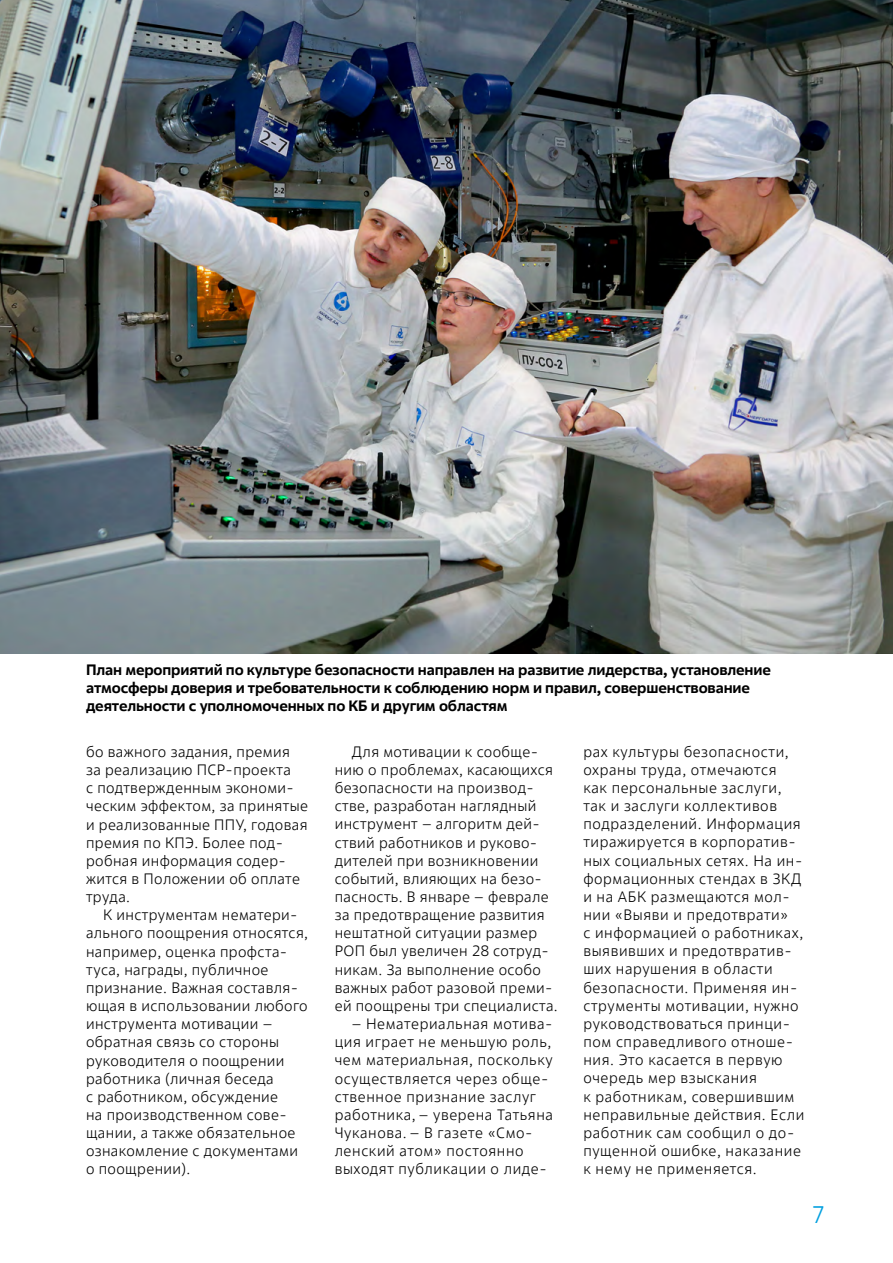
<style>
.page{position:relative;width:893px;height:1263px;background:#fff}
.page>*{position:absolute;margin:0;border:0;box-sizing:border-box;transform-origin:0 0}
.t1{font:300 24px "Rosatom";color:#009fdf}
.t2{font:300 15px/18.1px "Rosatom";letter-spacing:.025em;color:#000}
.t3{font:700 15px/18px "Rosatom";letter-spacing:-.01em;color:#000}
</style>
<div class="page">
<img style="left:0;top:0;width:893px;height:653px">
<p class="t3" style="left:86px;top:660px;width:686px">План мероприятий по культуре безопасности направлен на развитие лидерства, установление атмосферы доверия и требовательности к соблюдению норм и правил, совершенствование деятельности с уполномоченных по КБ и другим областям</p>
<p class="t2" style="left:86px;top:743px;width:223px">бо важного задания, премия за реализацию ПСР-проекта<br>с подтвержденным экономи&shy;ческим эффектом, за принятые и реализованные ППУ, годовая премия по КПЭ. Более под&shy;робная информация содер&shy;жится в Положении об оплате труда.</p>
<p class="t2" style="left:86px;top:906px;width:224px;text-indent:17px">К инструментам нематери&shy;ального поощрения относятся, например, оценка профста&shy;туса, награды, публичное признание. Важная составля&shy;ющая в использовании любого инструмента мотивации – обратная связь со стороны руководителя о поощрении работника (личная беседа<br>с работником, обсуждение<br>на производственном сове&shy;щании, а также обязательное ознакомление с документами о поощрении).</p>
<p class="t2" style="left:583px;top:742px;width:223px">рах культуры безопасности, охраны труда, отмечаются<br>как персональные заслуги, так и заслуги коллективов подразделений. Информация тиражируется в корпоратив&shy;ных социальных сетях. На ин&shy;формационных стендах в ЗКД и на АБК размещаются мол&shy;нии «Выяви и предотврати»<br>с информацией о работниках, выявивших и предотвратив&shy;ших нарушения в области безопасности. Применяя ин&shy;струменты мотивации, нужно руководствоваться принци&shy;пом справедливого отноше&shy;ния. Это касается в первую очередь мер взыскания<br>к работникам, совершившим неправильные действия. Если работник сам сообщил о до&shy;пущенной ошибке, наказание к нему не применяется.</p>
<p class="t2" style="left:335px;top:743px;width:225px;text-indent:17px">Для мотивации к сообще&shy;нию о проблемах, касающихся безопасности на производ&shy;стве, разработан наглядный инструмент – алгоритм дей&shy;ствий работников и руково&shy;дителей при возникновении событий, влияющих на безо&shy;пасность. В январе – феврале за предотвращение развития нештатной ситуации размер<br>РОП был увеличен 28 сотруд&shy;никам. За выполнение особо важных работ разовой преми&shy;ей поощрены три специалиста.</p>
<p class="t2" style="left:335px;top:1015px;width:220px;text-indent:17px">– Нематериальная мотива&shy;ция играет не меньшую роль, чем материальная, поскольку осуществляется через обще&shy;ственное признание заслуг работника, – уверена Татьяна<br>Чуканова. – В газете «Смо&shy;ленский атом» постоянно выходят публикации о лиде-</p>
<h1 class="t1" style="left:812px;top:1199px;width:15px">7</h1>
</div>
